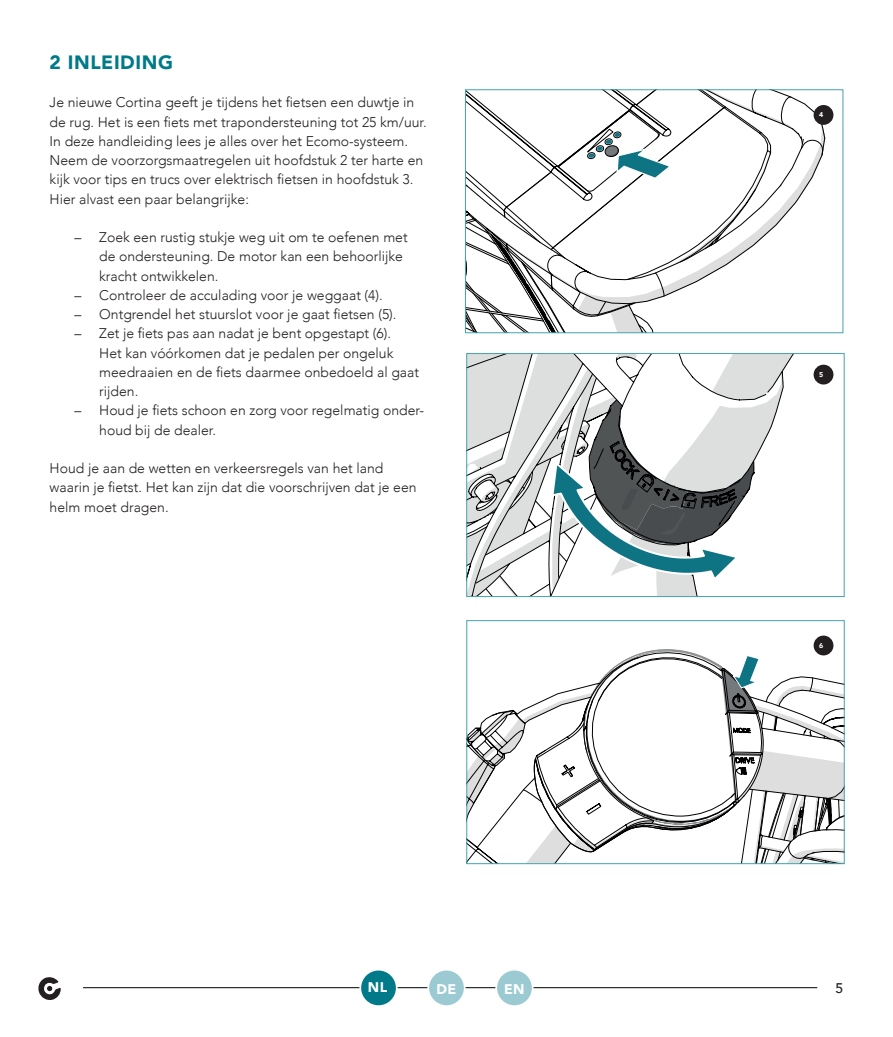
<style>
.page{position:relative;width:893px;height:1037px;background:#fff}
.page>*{position:absolute;margin:0;border:0;box-sizing:border-box;transform-origin:0 0}
.t1{font:900 19.25px "Avenir";letter-spacing:.03em;color:#007a88}
.t2{font:300 14px/19.2px "Avenir";color:#231f20}
.t3{font:900 14px "Avenir";color:#fff}
.t4{font:500 14px "Avenir";color:#231f20}
.t5{font:900 7px "Avenir";color:#fff}
</style>
<div class="page">
<hr style="left:83px;top:987px;width:734px;height:1px;background:#000">
<svg style="left:38px;top:977px;width:23px;height:23px"></svg>
<div style="left:360px;top:969px;width:37px;height:37px;background:#007a88;border-radius:50%"></div>
<div style="left:359px;top:969px;width:39px;height:38px;border:2px solid #fff;border-radius:50%"></div>
<div style="left:428px;top:969px;width:37px;height:37px;background:#9ccad2;border-radius:50%"></div>
<div style="left:427px;top:969px;width:39px;height:38px;border:2px solid #fff;border-radius:50%"></div>
<div style="left:496px;top:969px;width:37px;height:37px;background:#9ccad2;border-radius:50%"></div>
<div style="left:495px;top:969px;width:39px;height:38px;border:2px solid #fff;border-radius:50%"></div>
<svg style="left:468px;top:639px;width:375px;height:223px"></svg>
<div style="left:466px;top:620px;width:379px;height:244px;border:1px solid #43a3af"></div>
<svg style="left:468px;top:355px;width:325px;height:240px"></svg>
<div style="left:466px;top:353px;width:379px;height:244px;border:1px solid #43a3af"></div>
<svg style="left:467px;top:91px;width:359px;height:240px"></svg>
<div style="left:465px;top:89px;width:378px;height:244px;border:1px solid #43a3af"></div>
<div style="left:814px;top:105px;width:19px;height:20px;background:#231f20;border-radius:50%"></div>
<div style="left:814px;top:365px;width:19px;height:19px;background:#231f20;border-radius:50%"></div>
<div style="left:814px;top:635px;width:19px;height:20px;background:#231f20;border-radius:50%"></div>
<h1 class="t1" style="left:50px;top:46px;width:125px">2 INLEIDING</h1>
<p class="t2" style="left:50px;top:93px;width:379px">Je nieuwe Cortina geeft je tijdens het fietsen een duwtje in de rug. Het is een fiets met trapondersteuning tot 25 km/uur.<br>In deze handleiding lees je alles over het Ecomo-systeem.<br>Neem de voorzorgsmaatregelen uit hoofdstuk 2 ter harte en kijk voor tips en trucs over elektrisch fietsen in hoofdstuk 3.<br>Hier alvast een paar belangrijke:</p>
<p class="t2" style="left:99px;top:228px;width:310px;text-indent:-25px">– Zoek een rustig stukje weg uit om te oefenen met de ondersteuning. De motor kan een behoorlijke kracht ontwikkelen.</p>
<p class="t2" style="left:74px;top:285px;width:310px">– Controleer de acculading voor je weggaat (4).</p>
<p class="t2" style="left:74px;top:305px;width:324px">– Ontgrendel het stuurslot voor je gaat fietsen (5).</p>
<p class="t2" style="left:99px;top:324px;width:321px;text-indent:-25px">– Zet je fiets pas aan nadat je bent opgestapt (6).<br>Het kan vóórkomen dat je pedalen per ongeluk meedraaien en de fiets daarmee onbedoeld al gaat rijden.</p>
<p class="t2" style="left:99px;top:401px;width:326px;text-indent:-25px">– Houd je fiets schoon en zorg voor regelmatig onder&shy;houd bij de dealer.</p>
<p class="t2" style="left:50px;top:459px;width:369px">Houd je aan de wetten en verkeersregels van het land waarin je fietst. Het kan zijn dat die voorschrijven dat je een helm moet dragen.</p>
<p class="t5" style="left:819px;top:109px;width:6px">4</p>
<p class="t5" style="left:819px;top:368px;width:6px">5</p>
<p class="t5" style="left:819px;top:639px;width:6px">6</p>
<p class="t3" style="left:368px;top:975px;width:21px">NL</p>
<p class="t3" style="left:436px;top:977px;width:21px">DE</p>
<p class="t3" style="left:504px;top:977px;width:22px">EN</p>
<p class="t4" style="left:836px;top:976px;width:9px">5</p>
</div>
